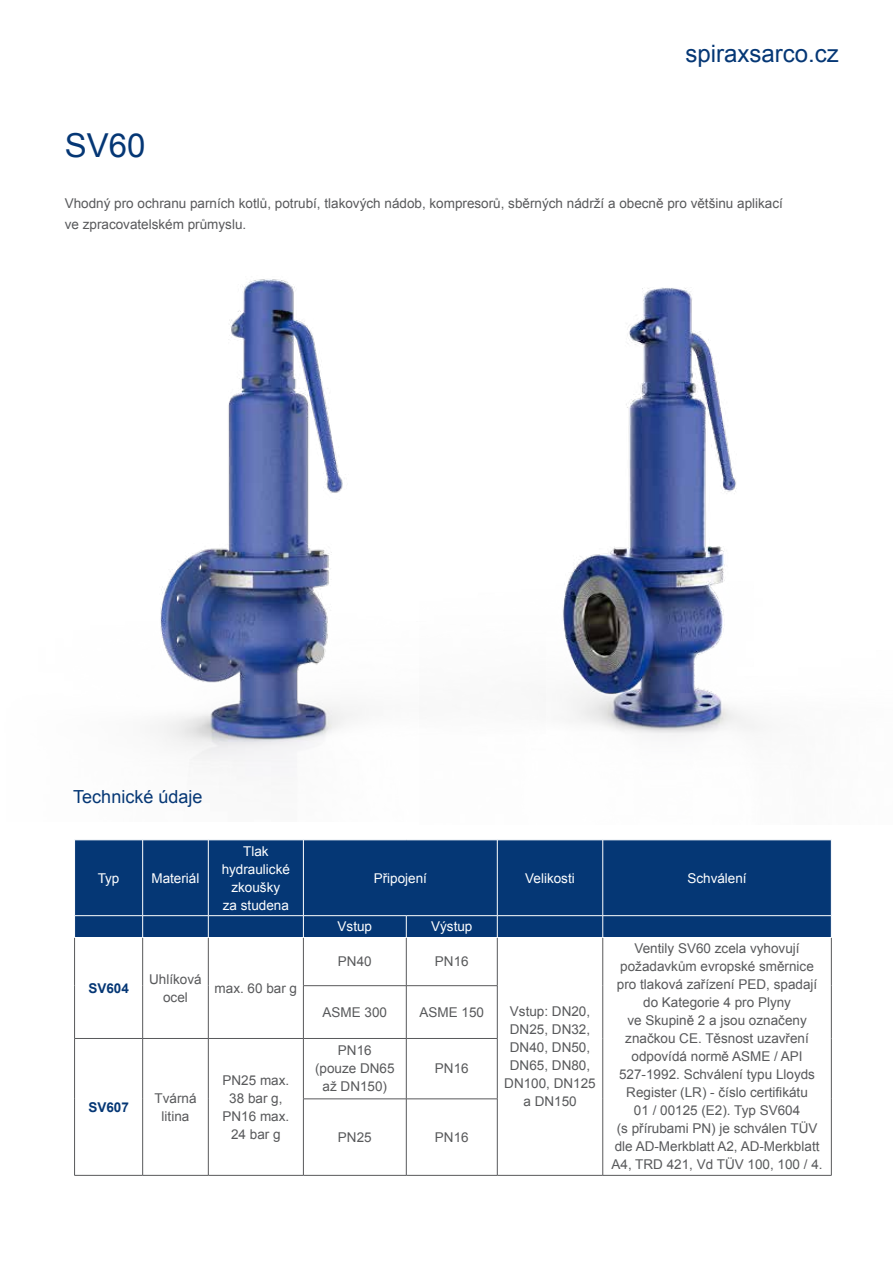
<style>
.page{position:relative;width:893px;height:1263px;background:#fff}
.page>*{position:absolute;margin:0;border:0;box-sizing:border-box;transform-origin:0 0}
.t1{font:33px "Arial";color:#053775}
.t2{font:24px "Arial";color:#053775}
.t3{font:18px "Arial";color:#053775}
.t4{font:13.5px/18px "Arial";color:#58595b;text-align:center}
.t5{font:13.5px/18px "Arial";color:#fff;text-align:center}
.t6{font:700 13.5px "Arial";color:#053775}
</style>
<div class="page">
<img style="left:563px;top:287px;width:196px;height:450px">
<img style="left:158px;top:279px;width:200px;height:489px">
<div style="left:75px;top:840px;width:756px;height:97px;background:#053775"></div>
<hr style="left:74px;top:938px;width:1px;height:48px;background:#58595b">
<hr style="left:142px;top:938px;width:1px;height:48px;background:#58595b">
<hr style="left:208px;top:938px;width:1px;height:48px;background:#58595b">
<hr style="left:303px;top:938px;width:1px;height:47px;background:#58595b">
<hr style="left:406px;top:938px;width:1px;height:47px;background:#58595b">
<hr style="left:497px;top:938px;width:1px;height:47px;background:#58595b">
<hr style="left:602px;top:938px;width:1px;height:48px;background:#58595b">
<hr style="left:831px;top:938px;width:1px;height:48px;background:#58595b">
<hr style="left:74px;top:986px;width:1px;height:52px;background:#58595b">
<hr style="left:142px;top:986px;width:1px;height:52px;background:#58595b">
<hr style="left:208px;top:986px;width:1px;height:52px;background:#58595b">
<hr style="left:303px;top:985px;width:103px;height:1px;background:#58595b">
<hr style="left:303px;top:986px;width:1px;height:52px;background:#58595b">
<hr style="left:406px;top:985px;width:91px;height:1px;background:#58595b">
<hr style="left:406px;top:986px;width:1px;height:52px;background:#58595b">
<hr style="left:497px;top:986px;width:1px;height:52px;background:#58595b">
<hr style="left:602px;top:986px;width:1px;height:52px;background:#58595b">
<hr style="left:831px;top:986px;width:1px;height:52px;background:#58595b">
<hr style="left:74px;top:1038px;width:69px;height:1px;background:#58595b">
<hr style="left:74px;top:1039px;width:1px;height:60px;background:#58595b">
<hr style="left:143px;top:1038px;width:65px;height:1px;background:#58595b">
<hr style="left:142px;top:1039px;width:1px;height:60px;background:#58595b">
<hr style="left:208px;top:1038px;width:95px;height:1px;background:#58595b">
<hr style="left:208px;top:1039px;width:1px;height:60px;background:#58595b">
<hr style="left:303px;top:1038px;width:103px;height:1px;background:#58595b">
<hr style="left:303px;top:1039px;width:1px;height:60px;background:#58595b">
<hr style="left:406px;top:1038px;width:91px;height:1px;background:#58595b">
<hr style="left:406px;top:1039px;width:1px;height:60px;background:#58595b">
<hr style="left:497px;top:1039px;width:1px;height:60px;background:#58595b">
<hr style="left:602px;top:1038px;width:1px;height:61px;background:#58595b">
<hr style="left:831px;top:1038px;width:1px;height:61px;background:#58595b">
<hr style="left:74px;top:1099px;width:1px;height:76px;background:#58595b">
<hr style="left:142px;top:1099px;width:1px;height:76px;background:#58595b">
<hr style="left:208px;top:1099px;width:1px;height:76px;background:#58595b">
<hr style="left:303px;top:1098px;width:103px;height:1px;background:#58595b">
<hr style="left:303px;top:1099px;width:1px;height:76px;background:#58595b">
<hr style="left:406px;top:1098px;width:91px;height:1px;background:#58595b">
<hr style="left:406px;top:1099px;width:1px;height:76px;background:#58595b">
<hr style="left:497px;top:1099px;width:1px;height:76px;background:#58595b">
<hr style="left:602px;top:1099px;width:1px;height:76px;background:#58595b">
<hr style="left:831px;top:1099px;width:1px;height:76px;background:#58595b">
<hr style="left:74px;top:1175px;width:69px;height:1px;background:#58595b">
<hr style="left:143px;top:1175px;width:65px;height:1px;background:#58595b">
<hr style="left:208px;top:1175px;width:95px;height:1px;background:#58595b">
<hr style="left:303px;top:1175px;width:103px;height:1px;background:#58595b">
<hr style="left:406px;top:1175px;width:91px;height:1px;background:#58595b">
<hr style="left:497px;top:1175px;width:106px;height:1px;background:#58595b">
<hr style="left:603px;top:1175px;width:228px;height:1px;background:#58595b">
<hr style="left:142px;top:840px;width:1px;height:75px;background:#fff">
<hr style="left:208px;top:840px;width:1px;height:75px;background:#fff">
<hr style="left:303px;top:840px;width:1px;height:75px;background:#fff">
<hr style="left:497px;top:840px;width:1px;height:75px;background:#fff">
<hr style="left:602px;top:840px;width:1px;height:75px;background:#fff">
<hr style="left:74px;top:915px;width:69px;height:1px;background:#fff">
<hr style="left:143px;top:915px;width:65px;height:1px;background:#fff">
<svg style="left:142px;top:916px;width:1px;height:21px"></svg>
<hr style="left:208px;top:915px;width:95px;height:1px;background:#fff">
<svg style="left:208px;top:916px;width:1px;height:21px"></svg>
<hr style="left:303px;top:915px;width:103px;height:1px;background:#fff">
<svg style="left:303px;top:916px;width:1px;height:21px"></svg>
<hr style="left:406px;top:915px;width:91px;height:1px;background:#fff">
<svg style="left:406px;top:916px;width:1px;height:21px"></svg>
<hr style="left:497px;top:915px;width:106px;height:1px;background:#fff">
<svg style="left:497px;top:916px;width:1px;height:21px"></svg>
<hr style="left:603px;top:915px;width:228px;height:1px;background:#fff">
<svg style="left:602px;top:916px;width:1px;height:21px"></svg>
<svg style="left:831px;top:916px;width:1px;height:21px"></svg>
<h1 class="t1" style="left:65px;top:124px;width:82px">SV60</h1>
<h2 class="t2" style="left:686px;top:38px;width:155px">spiraxsarco.cz</h2>
<p class="t4" style="left:65px;top:193px;width:720px;line-height:21px;text-align:left">Vhodný pro ochranu parních kotlů, potrubí, tlakových nádob, kompresorů, sběrných nádrží a obecně pro většinu aplikací ve zpracovatelském průmyslu.</p>
<h3 class="t3" style="left:73px;top:785px;width:131px">Technické údaje</h3>
<p class="t5" style="left:98px;top:869px;width:23px">Typ</p>
<p class="t5" style="left:151px;top:869px;width:50px">Materiál</p>
<p class="t5" style="left:222px;top:842px;width:70px">Tlak hydraulické zkoušky<br>za studena</p>
<p class="t6" style="left:88px;top:979px;width:42px">SV604</p>
<p class="t4" style="left:149px;top:970px;width:54px">Uhlíková ocel</p>
<p class="t4" style="left:215px;top:979px;width:84px">max. 60 bar g</p>
<p class="t6" style="left:88px;top:1098px;width:42px">SV607</p>
<p class="t4" style="left:154px;top:1089px;width:44px">Tvárná litina</p>
<p class="t4" style="left:222px;top:1071px;width:68px">PN25 max.<br>38 bar g,<br>PN16 max.<br>24 bar g</p>
<p class="t5" style="left:374px;top:869px;width:55px">Připojení</p>
<p class="t5" style="left:525px;top:869px;width:51px">Velikosti</p>
<p class="t5" style="left:687px;top:869px;width:61px">Schválení</p>
<p class="t5" style="left:338px;top:918px;width:36px">Vstup</p>
<p class="t5" style="left:431px;top:918px;width:43px">Výstup</p>
<p class="t4" style="left:338px;top:953px;width:35px">PN40</p>
<p class="t4" style="left:435px;top:953px;width:35px">PN16</p>
<p class="t4" style="left:323px;top:1003px;width:66px">ASME 300</p>
<p class="t4" style="left:420px;top:1003px;width:66px">ASME 150</p>
<p class="t4" style="left:315px;top:1042px;width:81px">PN16<br>(pouze DN65 až DN150)</p>
<p class="t4" style="left:435px;top:1060px;width:35px">PN16</p>
<p class="t4" style="left:338px;top:1128px;width:35px">PN25</p>
<p class="t4" style="left:435px;top:1128px;width:35px">PN16</p>
<p class="t4" style="left:504px;top:1003px;width:93px">Vstup: DN20,<br>DN25, DN32,<br>DN40, DN50,<br>DN65, DN80,<br>DN100, DN125 a DN150</p>
<p class="t4" style="left:611px;top:940px;width:213px">Ventily SV60 zcela vyhovují požadavkům evropské směrnice pro tlaková zařízení PED, spadají do Kategorie 4 pro Plyny<br>ve Skupině 2 a jsou označeny značkou CE. Těsnost uzavření odpovídá normě ASME / API<br>527-1992. Schválení typu Lloyds<br>Register (LR) - číslo certifikátu<br>01 / 00125 (E2). Typ SV604<br>(s přírubami PN) je schválen TÜV dle AD-Merkblatt A2, AD-Merkblatt<br>A4, TRD 421, Vd TÜV 100, 100 / 4.</p>
</div>
